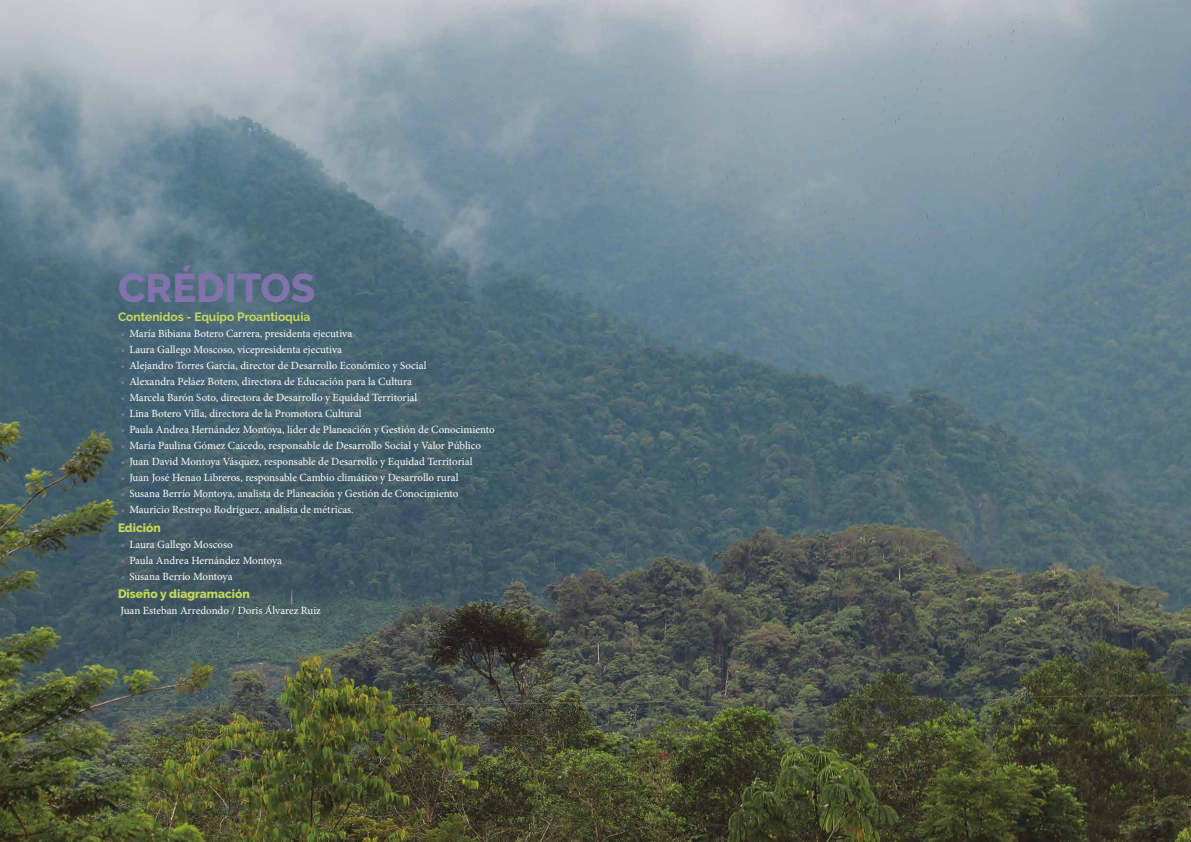
<style>
.page{position:relative;width:1191px;height:842px;background:#fff}
.page>*{position:absolute;margin:0;border:0;box-sizing:border-box;transform-origin:0 0}
.t1{font:800 40px "Raleway";color:#8273ab}
.t2{font:700 12px "Raleway";color:#c7db59}
.t3{font:800 12px "Raleway";color:#c7db59}
.t4{font:11px "Minion Pro";color:#fff}
.s1{color:#8273ab}
</style>
<div class="page">
<img style="left:0;top:0;width:1191px;height:842px">
<h1 class="t1" style="left:118px;top:265px;width:199px">CRÉDITOS</h1>
<p class="t2" style="left:118px;top:310px;width:194px">Contenidos - Equipo Proantioquia</p>
<p class="t4" style="left:121px;top:326px;width:233px"><span class="s1">•</span> María Bibiana Botero Carrera, presidenta ejecutiva</p>
<p class="t4" style="left:121px;top:342px;width:223px"><span class="s1">•</span> Laura Gallego Moscoso, vicepresidenta ejecutiva</p>
<p class="t4" style="left:121px;top:358px;width:307px"><span class="s1">•</span> Alejandro Torres García, director de Desarrollo Económico y Social</p>
<p class="t4" style="left:121px;top:374px;width:293px"><span class="s1">•</span> Alexandra Peláez Botero, directora de Educación para la Cultura</p>
<p class="t4" style="left:121px;top:390px;width:298px"><span class="s1">•</span> Marcela Barón Soto, directora de Desarrollo y Equidad Territorial</p>
<p class="t4" style="left:121px;top:406px;width:242px"><span class="s1">•</span> Lina Botero Villa, directora de la Promotora Cultural</p>
<p class="t4" style="left:121px;top:422px;width:375px"><span class="s1">•</span> Paula Andrea Hernández Montoya, líder de Planeación y Gestión de Conocimiento</p>
<p class="t4" style="left:121px;top:438px;width:362px"><span class="s1">•</span> María Paulina Gómez Caicedo, responsable de Desarrollo Social y Valor Público</p>
<p class="t4" style="left:121px;top:454px;width:353px"><span class="s1">•</span> Juan David Montoya Vásquez, responsable de Desarrollo y Equidad Territorial</p>
<p class="t4" style="left:121px;top:470px;width:339px"><span class="s1">•</span> Juan José Henao Libreros, responsable Cambio climático y Desarrollo rural</p>
<p class="t4" style="left:121px;top:486px;width:339px"><span class="s1">•</span> Susana Berrío Montoya, analista de Planeación y Gestión de Conocimiento</p>
<p class="t4" style="left:121px;top:502px;width:234px"><span class="s1">•</span> Mauricio Restrepo Rodríguez, analista de métricas.</p>
<p class="t3" style="left:118px;top:520px;width:44px">Edición</p>
<p class="t4" style="left:121px;top:537px;width:113px"><span class="s1">•</span> Laura Gallego Moscoso</p>
<p class="t4" style="left:121px;top:553px;width:163px"><span class="s1">•</span> Paula Andrea Hernández Montoya</p>
<p class="t4" style="left:121px;top:569px;width:113px"><span class="s1">•</span> Susana Berrío Montoya</p>
<p class="t3" style="left:118px;top:587px;width:133px">Diseño y diagramación</p>
<p class="t4" style="left:120px;top:603px;width:202px">Juan Esteban Arredondo / Doris Álvarez Ruiz</p>
</div>
